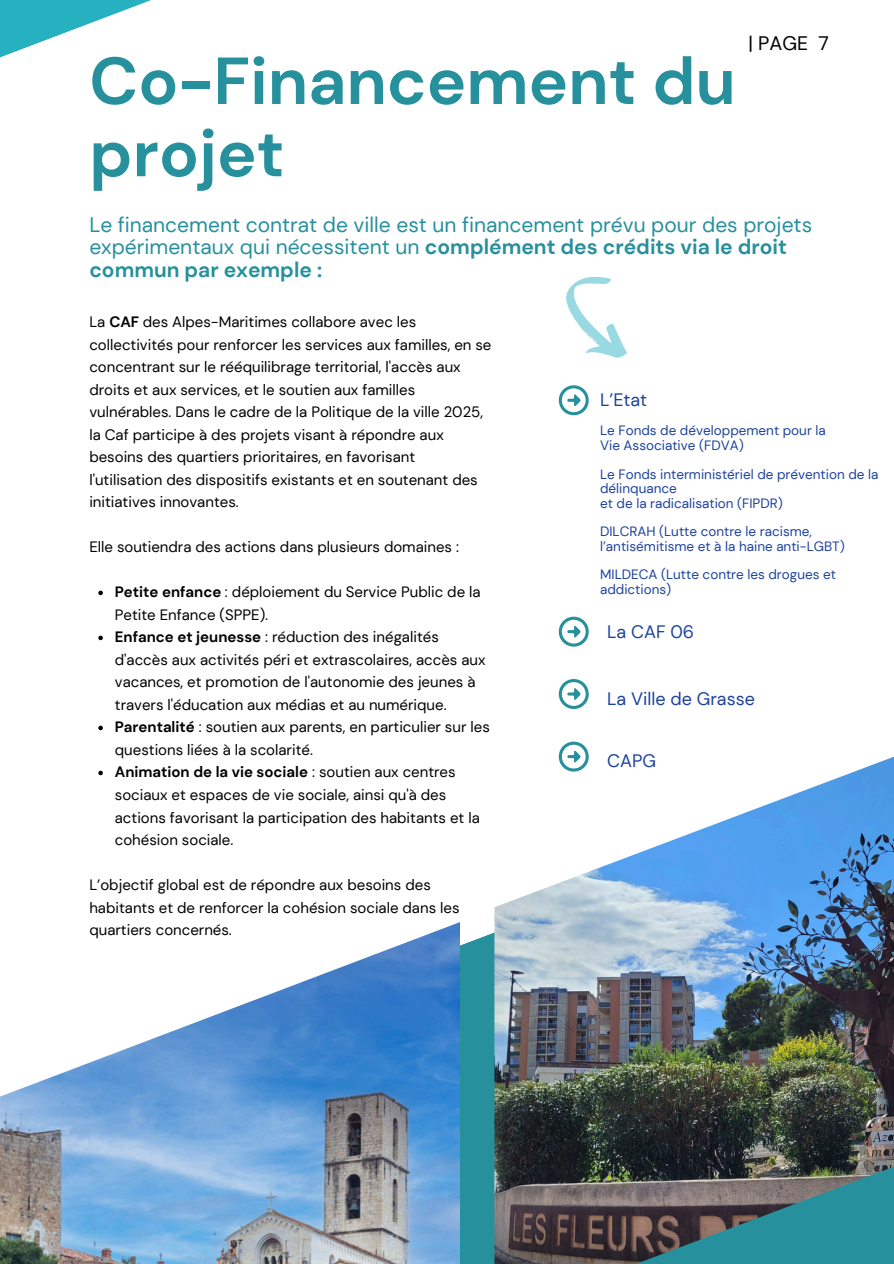
<style>
.page{position:relative;width:894px;height:1264px;background:#fff}
.page>*{position:absolute;margin:0;border:0;box-sizing:border-box;transform-origin:0 0}
.t1{font:700 66.3px/72.3px "DM Sans";color:#26909c}
.t2{font:21px/22.5px "DM Sans";color:#26909c}
.t3{font:19.5px "DM Sans";color:#000}
.t4{font:18px "DM Sans";color:#1e439d}
.t5{font:15px/22.5px "DM Sans";color:#000001}
.t6{font:13.5px/14.7px "DM Sans";color:#1e439d}
.s1{font-weight:700}
</style>
<div class="page">
<svg style="left:0;top:0;width:151px;height:58px"></svg>
<svg style="left:100px;top:775px;width:394px;height:488px"></svg>
<img style="left:0;top:922px;width:460px;height:341px">
<img style="left:494px;top:697px;width:399px;height:566px">
<svg style="left:566px;top:276px;width:61px;height:82px"></svg>
<svg style="left:98px;top:590px;width:5px;height:5px"></svg>
<svg style="left:98px;top:635px;width:5px;height:5px"></svg>
<svg style="left:98px;top:725px;width:5px;height:5px"></svg>
<svg style="left:98px;top:770px;width:5px;height:5px"></svg>
<svg style="left:558px;top:385px;width:30px;height:30px"></svg>
<svg style="left:558px;top:616px;width:30px;height:30px"></svg>
<svg style="left:558px;top:679px;width:30px;height:30px"></svg>
<svg style="left:558px;top:741px;width:30px;height:30px"></svg>
<h3 class="t1" style="left:89px;top:45px;width:648px">Co-Financement du projet</h3>
<p class="t3" style="left:748px;top:31px;width:82px">| PAGE 7</p>
<p class="t2" style="left:89px;top:213px;width:724px">Le financement contrat de ville est un financement prévu pour des projets expérimentaux qui nécessitent un <span class="s1">complément des crédits via le droit commun par exemple :</span></p>
<p class="t5" style="left:89px;top:311px;width:403px">La <span class="s1">CAF</span> des Alpes-Maritimes collabore avec les collectivités pour renforcer les services aux familles, en se concentrant sur le rééquilibrage territorial, l'accès aux droits et aux services, et le soutien aux familles vulnérables. Dans le cadre de la Politique de la ville 2025, la Caf participe à des projets visant à répondre aux besoins des quartiers prioritaires, en favorisant l'utilisation des dispositifs existants et en soutenant des initiatives innovantes.</p>
<p class="t5" style="left:89px;top:536px;width:371px">Elle soutiendra des actions dans plusieurs domaines :</p>
<p class="t5" style="left:115px;top:581px;width:367px"><span class="s1">Petite enfance</span> : déploiement du Service Public de la<br>Petite Enfance (SPPE).</p>
<p class="t5" style="left:115px;top:626px;width:372px"><span class="s1">Enfance et jeunesse</span> : réduction des inégalités d'accès aux activités péri et extrascolaires, accès aux vacances, et promotion de l'autonomie des jeunes à travers l'éducation aux médias et au numérique.</p>
<p class="t5" style="left:115px;top:716px;width:376px"><span class="s1">Parentalité</span> : soutien aux parents, en particulier sur les questions liées à la scolarité.</p>
<p class="t5" style="left:115px;top:761px;width:366px"><span class="s1">Animation de la vie sociale</span> : soutien aux centres sociaux et espaces de vie sociale, ainsi qu'à des actions favorisant la participation des habitants et la cohésion sociale.</p>
<p class="t5" style="left:89px;top:873px;width:371px">L’objectif global est de répondre aux besoins des habitants et de renforcer la cohésion sociale dans les quartiers concernés.</p>
<p class="t4" style="left:600px;top:388px;width:49px">L’Etat</p>
<p class="t6" style="left:600px;top:423px;width:227px">Le Fonds de développement pour la<br>Vie Associative (FDVA)</p>
<p class="t6" style="left:600px;top:466px;width:280px">Le Fonds interministériel de prévention de la délinquance</p>
<p class="t6" style="left:600px;top:496px;width:184px">et de la radicalisation (FIPDR)</p>
<p class="t6" style="left:600px;top:524px;width:246px">DILCRAH (Lutte contre le racisme, l’antisémitisme et à la haine anti-LGBT)</p>
<h5 class="t6" style="left:600px;top:567px;width:237px">MILDECA (Lutte contre les drogues et addictions)</h5>
<h5 class="t4" style="left:607px;top:620px;width:89px">La CAF 06</h5>
<p class="t4" style="left:607px;top:687px;width:149px">La Ville de Grasse</p>
<p class="t4" style="left:607px;top:749px;width:50px">CAPG</p>
</div>
